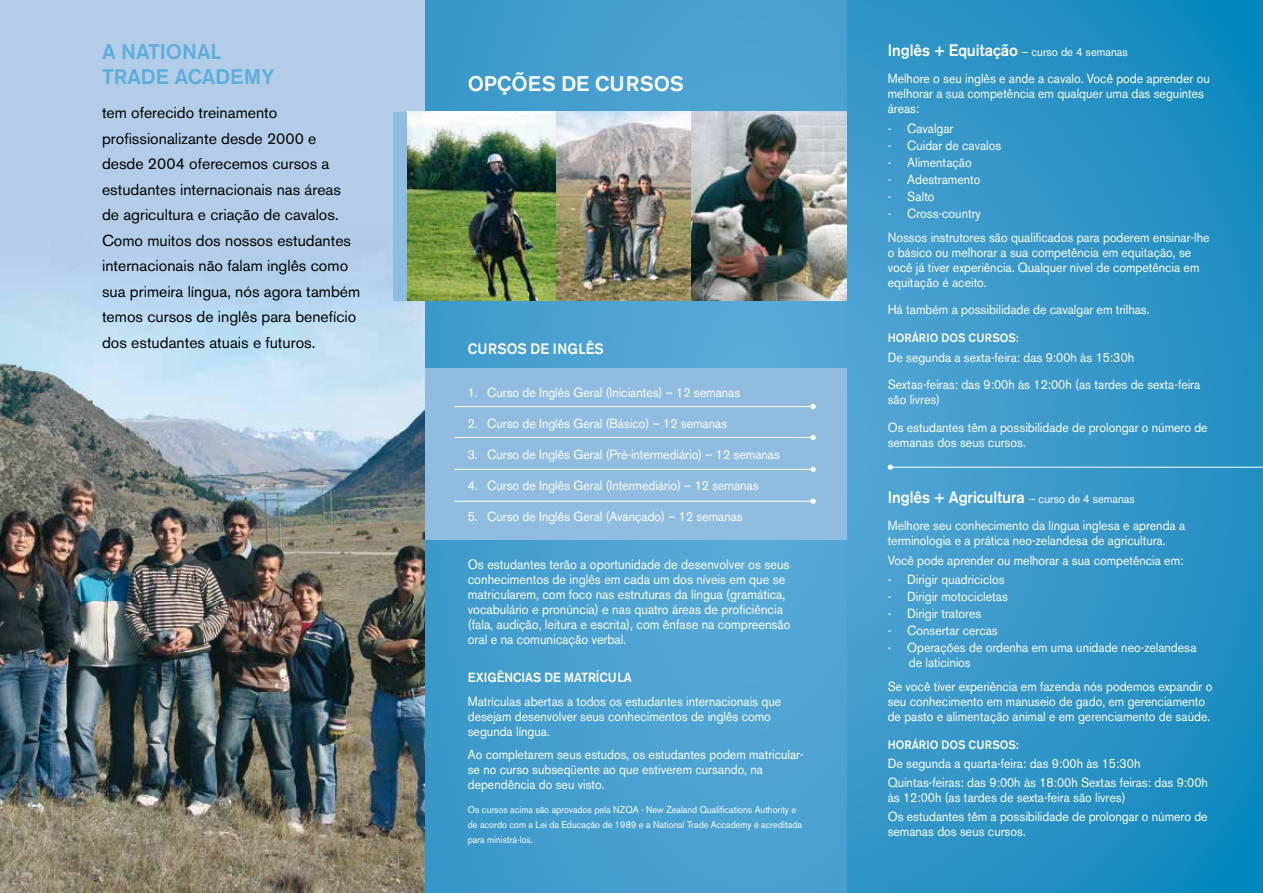
<style>
.page{position:relative;width:1263px;height:893px;background:#fff}
.page>*{position:absolute;margin:0;border:0;box-sizing:border-box;transform-origin:0 0}
.t1{font:500 21px/25.2px "Akzidenz Grotesk BE";color:#5dadda}
.t2{font:500 21px "Akzidenz Grotesk BE";color:#fff}
.t3{font:500 16.5px "Akzidenz Grotesk BE";color:#fff;scale:.93 1}
.t4{font:15.75px/25.5px "Akzidenz Grotesk BE";color:#000}
.t5{font:500 15px "Akzidenz Grotesk BE";color:#fff;scale:.93 1}
.t6{font:13.5px/15px "Akzidenz Grotesk BE";color:#fff;scale:.93 1}
.t7{font:13.2px/15px "Akzidenz Grotesk BE";color:#fff;scale:.93 1}
.t8{font:500 13.2px "Akzidenz Grotesk BE";color:#fff;scale:.93 1}
.t9{font:500 12px "Akzidenz Grotesk BE";color:#fff;scale:.93 1}
.t10{font:9.75px/15px "Akzidenz Grotesk BE";color:#fff;scale:.93 1}
.s1{font-weight:400;font-size:12px}
</style>
<div class="page">
<svg style="left:847px;top:0;width:416px;height:893px;background:#3095c7"></svg>
<img style="left:0;top:0;width:426px;height:893px">
<div style="left:426px;top:0;width:421px;height:893px;background:linear-gradient(to right,#3d9aca,#55a7d5)"></div>
<div style="left:426px;top:368px;width:421px;height:172px;background:#91bce1"></div>
<svg style="left:810px;top:404px;width:6px;height:5px"></svg>
<hr style="left:454px;top:406px;width:357px;height:1px;background:#fff">
<svg style="left:810px;top:467px;width:6px;height:5px"></svg>
<hr style="left:454px;top:469px;width:357px;height:1px;background:#fff">
<svg style="left:810px;top:499px;width:6px;height:5px"></svg>
<hr style="left:454px;top:501px;width:357px;height:1px;background:#fff">
<svg style="left:888px;top:465px;width:5px;height:5px"></svg>
<hr style="left:892px;top:467px;width:371px;height:1px;background:#fff">
<svg style="left:810px;top:435px;width:6px;height:5px"></svg>
<hr style="left:454px;top:437px;width:357px;height:1px;background:#fff">
<div style="left:394px;top:112px;width:31px;height:188px;background:#91bce1"></div>
<img style="left:556px;top:112px;width:136px;height:188px">
<img style="left:692px;top:112px;width:154px;height:188px">
<img style="left:408px;top:112px;width:148px;height:188px">
<h1 class="t1" style="left:102px;top:39px;width:174px">A NATIONAL<br>TRADE ACADEMY</h1>
<p class="t4" style="left:102px;top:100px;width:260px">tem oferecido treinamento profissionalizante desde 2000 e desde 2004 oferecemos cursos a estudantes internacionais nas áreas de agricultura e criação de cavalos.<br>Como muitos dos nossos estudantes internacionais não falam inglês como sua primeira língua, nós agora também temos cursos de inglês para benefício dos estudantes atuais e futuros.</p>
<h1 class="t2" style="left:468px;top:71px;width:218px">OPÇÕES DE CURSOS</h1>
<p class="t5" style="left:468px;top:340px;width:148px">CURSOS DE INGLÊS</p>
<p class="t7" style="left:468px;top:385px;width:294px">1. Curso de Inglês Geral (Iniciantes) – 12 semanas</p>
<p class="t7" style="left:468px;top:416px;width:280px">2. Curso de Inglês Geral (Básico) – 12 semanas</p>
<p class="t7" style="left:468px;top:447px;width:337px">3. Curso de Inglês Geral (Pré-intermediário) – 12 semanas</p>
<p class="t7" style="left:468px;top:478px;width:314px">4. Curso de Inglês Geral (Intermediário) – 12 semanas</p>
<p class="t7" style="left:468px;top:509px;width:297px">5. Curso de Inglês Geral (Avançado) – 12 semanas</p>
<p class="t6" style="left:468px;top:557px;width:349px">Os estudantes terão a oportunidade de desenvolver os seus conhecimentos de inglês em cada um dos níveis em que se matricularem, com foco nas estruturas da língua (gramática, vocabulário e pronúncia) e nas quatro áreas de proficiência (fala, audição, leitura e escrita), com ênfase na compreensão oral e na comunicação verbal.</p>
<p class="t8" style="left:468px;top:670px;width:178px">EXIGÊNCIAS DE MATRÍCULA</p>
<p class="t7" style="left:468px;top:694px;width:338px">Matrículas abertas a todos os estudantes internacionais que desejam desenvolver seus conhecimentos de inglês como segunda língua.</p>
<p class="t7" style="left:468px;top:747px;width:363px">Ao completarem seus estudos, os estudantes podem matricular&shy;se no curso subseqüente ao que estiverem cursando, na dependência do seu visto.</p>
<p class="t10" style="left:468px;top:802px;width:361px">Os cursos acima são aprovados pela NZQA - New Zealand Qualifications Authority e de acordo com a Lei da Educação de 1989 e a National Trade Accademy é acreditada para ministrá-los.</p>
<p class="t3" style="left:888px;top:40px;width:260px">Inglês + Equitação <span class="s1">– curso de 4 semanas</span></p>
<p class="t7" style="left:888px;top:71px;width:348px">Melhore o seu inglês e ande a cavalo. Você pode aprender ou melhorar a sua competência em qualquer uma das seguintes áreas:</p>
<p class="t7" style="left:888px;top:121px;width:72px">- Cavalgar</p>
<p class="t7" style="left:888px;top:138px;width:124px">- Cuidar de cavalos</p>
<p class="t7" style="left:888px;top:155px;width:92px">- Alimentação</p>
<p class="t7" style="left:888px;top:172px;width:101px">- Adestramento</p>
<p class="t7" style="left:888px;top:189px;width:52px">- Salto</p>
<p class="t7" style="left:888px;top:202px;width:347px;line-height:23.5px">- Cross-country<br>Nossos instrutores são qualificados para poderem ensinar-lhe</p>
<p class="t7" style="left:888px;top:245px;width:337px">o básico ou melhorar a sua competência em equitação, se você já tiver experiência. Qualquer nível de competência em equitação é aceito.</p>
<p class="t7" style="left:888px;top:302px;width:283px">Há também a possibilidade de cavalgar em trilhas.</p>
<p class="t9" style="left:888px;top:331px;width:142px">HORÁRIO DOS CURSOS:</p>
<p class="t7" style="left:888px;top:343px;width:338px;line-height:27.8px">De segunda a sexta-feira: das 9:00h às 15:30h<br>Sextas-feiras: das 9:00h às 12:00h (as tardes de sexta-feira</p>
<p class="t7" style="left:888px;top:386px;width:346px;line-height:27.8px">são livres)<br>Os estudantes têm a possibilidade de prolongar o número de</p>
<p class="t7" style="left:888px;top:435px;width:150px">semanas dos seus cursos.</p>
<p class="t3" style="left:888px;top:487px;width:267px">Inglês + Agricultura <span class="s1">– curso de 4 semanas</span></p>
<p class="t7" style="left:888px;top:518px;width:321px">Melhore seu conhecimento da língua inglesa e aprenda a terminologia e a prática neo-zelandesa de agricultura.</p>
<p class="t7" style="left:888px;top:552px;width:319px">Você pode aprender ou melhorar a sua competência em:</p>
<p class="t7" style="left:888px;top:572px;width:127px">- Dirigir quadriciclos</p>
<p class="t7" style="left:888px;top:589px;width:131px">- Dirigir motocicletas</p>
<p class="t7" style="left:888px;top:606px;width:102px">- Dirigir tratores</p>
<p class="t7" style="left:888px;top:623px;width:120px">- Consertar cercas</p>
<p class="t7" style="left:909px;top:640px;width:311px;text-indent:-21px">- Operações de ordenha em uma unidade neo-zelandesa de laticínios</p>
<p class="t7" style="left:888px;top:679px;width:351px">Se você tiver experiência em fazenda nós podemos expandir o seu conhecimento em manuseio de gado, em gerenciamento de pasto e alimentação animal e em gerenciamento de saúde.</p>
<p class="t9" style="left:888px;top:737px;width:142px">HORÁRIO DOS CURSOS:</p>
<p class="t7" style="left:888px;top:754px;width:346px;line-height:19.2px">De segunda a quarta-feira: das 9:00h às 15:30h<br>Quintas-feiras: das 9:00h às 18:00h Sextas feiras: das 9:00h</p>
<p class="t7" style="left:888px;top:788px;width:346px;line-height:19.2px">às 12:00h (as tardes de sexta-feira são livres)<br>Os estudantes têm a possibilidade de prolongar o número de</p>
<p class="t7" style="left:888px;top:824px;width:150px">semanas dos seus cursos.</p>
</div>
